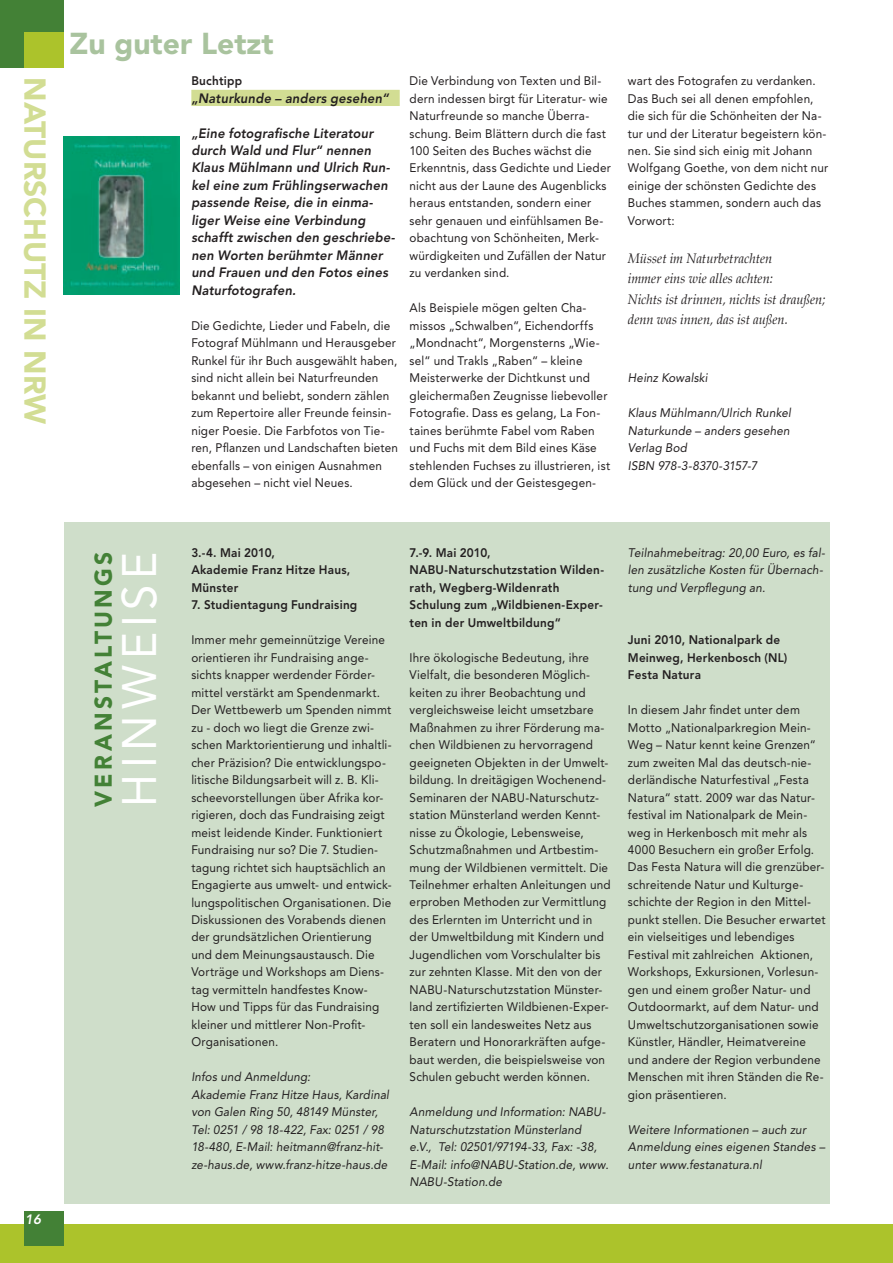
<style>
.page{position:relative;width:893px;height:1263px;background:#fff}
.page>*{position:absolute;margin:0;border:0;box-sizing:border-box;transform-origin:0 0}
.t1{font:48px "Avenir";color:#fff;scale:.95 1}
.t2{font:900 30px "Avenir";color:#d2dd93}
.t3{font:900 30px "Avenir";color:#a9c39e}
.t4{font:900 24px "Avenir";letter-spacing:.14em;color:#438136;scale:.95 1}
.t5{font:italic 800 13.5px/17.4px "Avenir";letter-spacing:.015em;color:#231f20;scale:.95 1}
.t6{font:italic 13.5px/20.4px "Palatino";color:#231f20;scale:.95 1}
.t7{font:italic 800 13.5px "Avenir";color:#fff}
.t8{font:12.3px/17.4px "Avenir";letter-spacing:.015em;color:#231f20;scale:.95 1}
.t9{font:italic 12.3px/17.4px "Avenir";letter-spacing:.015em;color:#231f20;scale:.95 1}
.t10{font:800 12.3px/17.4px "Avenir";letter-spacing:.02em;color:#231f20;scale:.95 1}
</style>
<div class="page">
<div style="left:0;top:0;width:64px;height:68px;background:#438136"></div>
<div style="left:24px;top:33px;width:40px;height:35px;background:#acc32b"></div>
<div style="left:0;top:1225px;width:893px;height:38px;background:#acc32b"></div>
<div style="left:24px;top:1212px;width:40px;height:34px;background:#438136"></div>
<div style="left:64px;top:522px;width:765px;height:682px;background:#cfdeca"></div>
<div style="left:191px;top:90px;width:209px;height:16px;background:#d2dd93"></div>
<img style="left:64px;top:136px;width:116px;height:159px">
<h2 class="t2" style="left:53px;top:77px;width:348px;rotate:90deg">Naturschutz in NRW</h2>
<p class="t7" style="left:25px;top:1211px;width:17px">16</p>
<h2 class="t3" style="left:69px;top:25px;width:206px">Zu guter Letzt</h2>
<p class="t10" style="left:191px;top:72px;width:55px">Buchtipp</p>
<p class="t5" style="left:191px;top:89px;width:209px">„Naturkunde – anders gesehen“</p>
<p class="t5" style="left:191px;top:124px;width:216px">„Eine fotografische Literatour durch Wald und Flur“ nennen<br>Klaus Mühlmann und Ulrich Run&shy;kel eine zum Frühlingserwachen passende Reise, die in einma&shy;liger Weise eine Verbindung schafft zwischen den geschriebe&shy;nen Worten berühmter Männer und Frauen und den Fotos eines<br>Naturfotografen.</p>
<p class="t8" style="left:191px;top:317px;width:219px">Die Gedichte, Lieder und Fabeln, die Fotograf Mühlmann und Herausgeber Runkel für ihr Buch ausgewählt haben, sind nicht allein bei Naturfreunden bekannt und beliebt, sondern zählen zum Repertoire aller Freunde feinsin&shy;niger Poesie. Die Farbfotos von Tie&shy;ren, Pflanzen und Landschaften bieten ebenfalls – von einigen Ausnahmen abgesehen – nicht viel Neues.</p>
<p class="t8" style="left:410px;top:72px;width:213px">Die Verbindung von Texten und Bil&shy;dern indessen birgt für Literatur- wie Naturfreunde so manche Überra&shy;schung. Beim Blättern durch die fast 100 Seiten des Buches wächst die Erkenntnis, dass Gedichte und Lieder nicht aus der Laune des Augenblicks heraus entstanden, sondern einer sehr genauen und einfühlsamen Be&shy;obachtung von Schönheiten, Merk&shy;würdigkeiten und Zufällen der Natur zu verdanken sind.</p>
<p class="t8" style="left:410px;top:299px;width:213px">Als Beispiele mögen gelten Cha&shy;missos „Schwalben“, Eichendorffs „Mondnacht“, Morgensterns „Wie&shy;sel“ und Trakls „Raben“ – kleine Meisterwerke der Dichtkunst und gleichermaßen Zeugnisse liebevoller Fotografie. Dass es gelang, La Fon&shy;taines berühmte Fabel vom Raben und Fuchs mit dem Bild eines Käse stehlenden Fuchses zu illustrieren, ist dem Glück und der Geistesgegen-</p>
<p class="t8" style="left:628px;top:72px;width:213px">wart des Fotografen zu verdanken.<br>Das Buch sei all denen empfohlen, die sich für die Schönheiten der Na&shy;tur und der Literatur begeistern kön&shy;nen. Sie sind sich einig mit Johann<br>Wolfgang Goethe, von dem nicht nur einige der schönsten Gedichte des<br>Buches stammen, sondern auch das<br>Vorwort:</p>
<p class="t6" style="left:628px;top:249px;width:210px">Müsset im Naturbetrachten<br>immer eins wie alles achten:<br>Nichts ist drinnen, nichts ist draußen; denn was innen, das ist außen.</p>
<p class="t9" style="left:628px;top:369px;width:85px">Heinz Kowalski</p>
<p class="t9" style="left:628px;top:404px;width:173px">Klaus Mühlmann/Ulrich Runkel<br>Naturkunde – anders gesehen<br>Verlag Bod<br>ISBN 978-3-8370-3157-7</p>
<h3 class="t4" style="left:89px;top:807px;width:270px;rotate:-90deg">Veran staltun gs</h3>
<h1 class="t1" style="left:112px;top:807px;width:264px;rotate:-90deg">-hinweise</h1>
<p class="t10" style="left:191px;top:544px;width:169px">3.-4. Mai 2010,<br>Akademie Franz Hitze Haus,<br>Münster</p>
<p class="t10" style="left:191px;top:596px;width:176px">7. Studientagung Fundraising</p>
<p class="t8" style="left:191px;top:631px;width:212px">Immer mehr gemeinnützige Vereine orientieren ihr Fundraising ange&shy;sichts knapper werdender Förder&shy;mittel verstärkt am Spendenmarkt.<br>Der Wettbewerb um Spenden nimmt zu - doch wo liegt die Grenze zwi&shy;schen Marktorientierung und inhaltli&shy;cher Präzision? Die entwicklungspo&shy;litische Bildungsarbeit will z. B. Kli&shy;scheevorstellungen über Afrika kor&shy;rigieren, doch das Fundraising zeigt meist leidende Kinder. Funktioniert Fundraising nur so? Die 7. Studien&shy;tagung richtet sich hauptsächlich an Engagierte aus umwelt- und entwick&shy;lungspolitischen Organisationen. Die Diskussionen des Vorabends dienen der grundsätzlichen Orientierung und dem Meinungsaustausch. Die Vorträge und Workshops am Diens&shy;tag vermitteln handfestes Know-How und Tipps für das Fundraising kleiner und mittlerer Non-Profit-Organisationen.</p>
<p class="t9" style="left:191px;top:1068px;width:210px">Infos und Anmeldung:<br>Akademie Franz Hitze Haus, Kardinal von Galen Ring 50, 48149 Münster, Tel: 0251 / 98 18-422, Fax: 0251 / 98<br>18-480, E-Mail: heitmann@franz-hit&shy;ze-haus.de, www.franz-hitze-haus.de</p>
<p class="t10" style="left:410px;top:544px;width:206px">7.-9. Mai 2010,<br>NABU-Naturschutzstation Wilden&shy;rath, Wegberg-Wildenrath<br>Schulung zum „Wildbienen-Exper&shy;ten in der Umweltbildung“</p>
<p class="t8" style="left:410px;top:649px;width:213px">Ihre ökologische Bedeutung, ihre Vielfalt, die besonderen Möglich&shy;keiten zu ihrer Beobachtung und vergleichsweise leicht umsetzbare Maßnahmen zu ihrer Förderung ma&shy;chen Wildbienen zu hervorragend geeigneten Objekten in der Umwelt&shy;bildung. In dreitägigen Wochenend-Seminaren der NABU-Naturschutz&shy;station Münsterland werden Kennt&shy;nisse zu Ökologie, Lebensweise, Schutzmaßnahmen und Artbestim&shy;mung der Wildbienen vermittelt. Die Teilnehmer erhalten Anleitungen und erproben Methoden zur Vermittlung des Erlernten im Unterricht und in der Umweltbildung mit Kindern und Jugendlichen vom Vorschulalter bis zur zehnten Klasse. Mit den von der NABU-Naturschutzstation Münster&shy;land zertifizierten Wildbienen-Exper&shy;ten soll ein landesweites Netz aus Beratern und Honorarkräften aufge&shy;baut werden, die beispielsweise von Schulen gebucht werden können.</p>
<p class="t9" style="left:410px;top:1103px;width:211px">Anmeldung und Information: NABU-<br>Naturschutzstation Münsterland<br>e.V., Tel: 02501/97194-33, Fax: -38,<br>E-Mail: info@NABU-Station.de, www.<br>NABU-Station.de</p>
<p class="t9" style="left:628px;top:544px;width:209px">Teilnahmebeitrag: 20,00 Euro, es fal&shy;len zusätzliche Kosten für Übernach&shy;tung und Verpflegung an.</p>
<p class="t10" style="left:628px;top:631px;width:169px">Juni 2010, Nationalpark de<br>Meinweg, Herkenbosch (NL)<br>Festa Natura</p>
<p class="t8" style="left:628px;top:701px;width:210px">In diesem Jahr findet unter dem Motto „Nationalparkregion Mein-Weg – Natur kennt keine Grenzen“ zum zweiten Mal das deutsch-nie&shy;derländische Naturfestival „Festa Natura“ statt. 2009 war das Natur&shy;festival im Nationalpark de Mein&shy;weg in Herkenbosch mit mehr als 4000 Besuchern ein großer Erfolg.<br>Das Festa Natura will die grenzüber&shy;schreitende Natur und Kulturge&shy;schichte der Region in den Mittel&shy;punkt stellen. Die Besucher erwartet ein vielseitiges und lebendiges Festival mit zahlreichen Aktionen, Workshops, Exkursionen, Vorlesun&shy;gen und einem großer Natur- und Outdoormarkt, auf dem Natur- und Umweltschutzorganisationen sowie Künstler, Händler, Heimatvereine und andere der Region verbundene Menschen mit ihren Ständen die Re&shy;gion präsentieren.</p>
<p class="t9" style="left:628px;top:1121px;width:209px">Weitere Informationen – auch zur<br>Anmeldung eines eigenen Standes – unter www.festanatura.nl</p>
</div>
